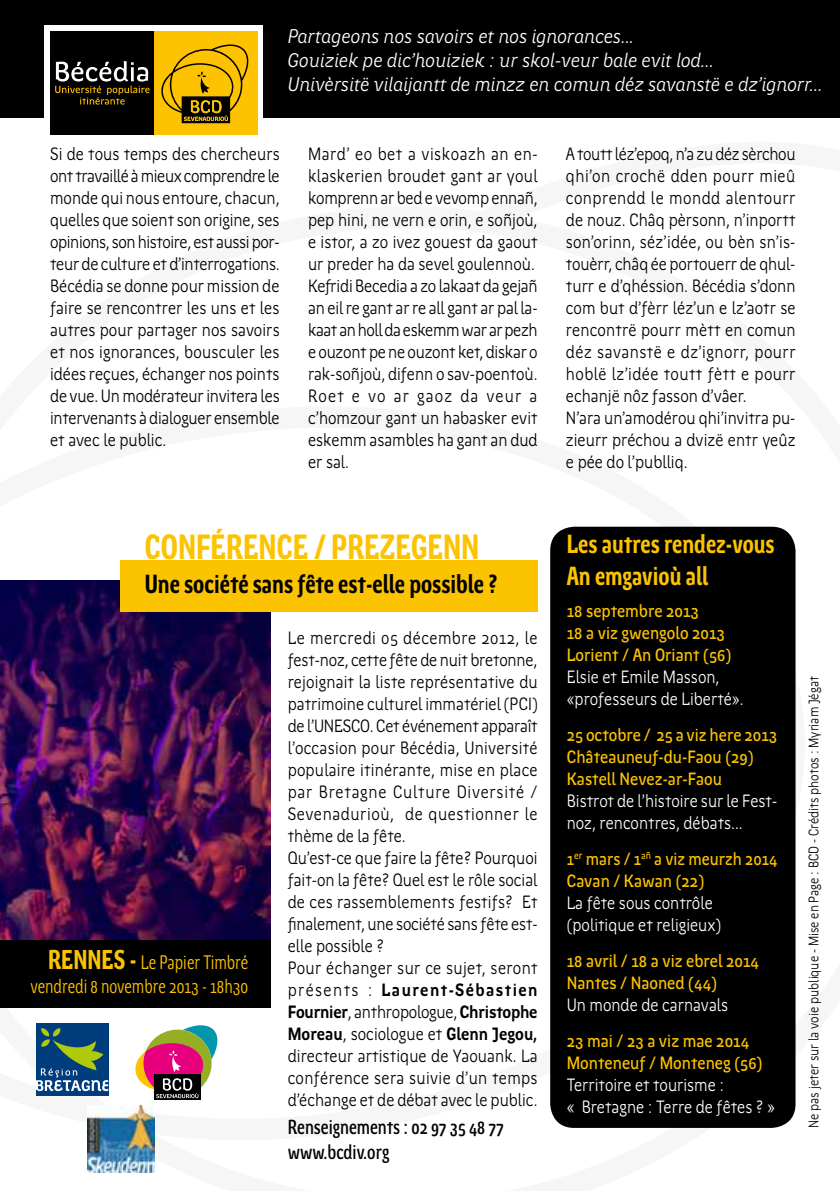
<style>
.page{position:relative;width:840px;height:1191px;background:#fff}
.page>*{position:absolute;margin:0;border:0;box-sizing:border-box;transform-origin:0 0}
.t1{font:700 35.4px "Region Bretagne Cond";color:#fcc300}
.t2{font:700 27.6px "Region Bretagne Cond";color:#fcc300}
.t3{font:700 26.6px "Region Bretagne Cond";color:#000}
.t4{font:700 26.6px/31.8px "Region Bretagne Cond";color:#fcc300}
.t5{font:500 20.6px/24.6px "Region Bretagne Cond";color:#000}
.t6{font:italic 20px/24px "Region Bretagne";color:#fff}
.t7{font:19.8px/23.8px "Region Bretagne Cond";color:#fcc300;text-align:right}
.t8{font:18px/22px "Region Bretagne";color:#000;scale:.89 1}
.t9{font:500 18px/22px "Region Bretagne";color:#fcc300;scale:.89 1}
.t10{font:18px/22px "Region Bretagne";color:#fff;scale:.89 1}
.t11{font:500 18px/22px "Region Bretagne";color:#fcc300;scale:.87 1}
.t12{font:14px "Region Bretagne";color:#000;scale:.89 1}
.s1{font-weight:700}
.s2{font-weight:700;font-size:27.6px}
</style>
<div class="page">
<div style="left:0;top:0;width:839px;height:118px;background:#000"></div>
<div style="left:44px;top:25px;width:219px;height:115px;background:#fff"></div>
<div style="left:154px;top:31px;width:103px;height:103px;background:#fdc300"></div>
<div style="left:50px;top:31px;width:104px;height:103px;background:#000"></div>
<svg style="left:161px;top:44px;width:88px;height:80px"></svg>
<svg style="left:55px;top:61px;width:94px;height:44px"></svg>
<img style="left:0;top:580px;width:270px;height:361px">
<div style="left:120px;top:560px;width:417px;height:51px;background:#fcc300"></div>
<div style="left:0;top:941px;width:270px;height:67px;background:#000"></div>
<svg style="left:135px;top:1025px;width:83px;height:75px"></svg>
<div style="left:36px;top:1023px;width:72px;height:72px;background:#003d7c"></div>
<svg style="left:36px;top:1028px;width:72px;height:63px"></svg>
<div style="left:550px;top:527px;width:245px;height:601px;background:#000;border-radius:24px"></div>
<img style="left:88px;top:1106px;width:66px;height:66px">
<p class="t6" style="left:287px;top:24px;width:536px">Partageons nos savoirs et nos ignorances...<br>Gouiziek pe dic’houiziek : ur skol-veur bale evit lod...<br>Univèrsitë vilaijantt de minzz en comun déz savanstë e dz’ignorr...</p>
<p class="t8" style="left:50px;top:143px;width:259px;text-align:justify">Si de tous temps des chercheurs ont travaillé à mieux comprendre le monde qui nous entoure, chacun, quelles que soient son origine, ses opinions, son histoire, est aussi por&shy;teur de culture et d’interrogations.<br>Bécédia se donne pour mission de faire se rencontrer les uns et les autres pour partager nos savoirs et nos ignorances, bousculer les idées reçues, échanger nos points de vue. Un modérateur invitera les intervenants à dialoguer ensemble et avec le public.</p>
<p class="t8" style="left:308px;top:143px;width:259px">Mard’ eo bet a viskoazh an en&shy;klaskerien broudet gant ar youl komprenn ar bed e vevomp ennañ, pep hini, ne vern e orin, e soñjoù, e istor, a zo ivez gouest da gaout ur preder ha da sevel goulennoù.<br>Kefridi Becedia a zo lakaat da gejañ an eil re gant ar re all gant ar pal la&shy;kaat an holl da eskemm war ar pezh e ouzont pe ne ouzont ket, diskar o rak-soñjoù, difenn o sav-poentoù.<br>Roet e vo ar gaoz da veur a c’homzour gant un habasker evit eskemm asambles ha gant an dud er sal.</p>
<p class="t8" style="left:565px;top:143px;width:259px">A toutt léz’epoq, n’a zu déz sèrchou qhi’on crochë dden pourr mieû conprendd le mondd alentourr de nouz. Châq pèrsonn, n’inportt son’orinn, séz’idée, ou bèn sn’is&shy;touèrr, châq ée portouerr de qhul&shy;turr e d’qhéssion. Bécédia s’donn com but d’fèrr léz’un e lz’aotr se rencontrë pourr mètt en comun déz savanstë e dz’ignorr, pourr hoblë lz’idée toutt fètt e pourr echanjë nôz fasson d’vâer.<br>N’ara un’amodérou qhi’invitra pu&shy;zieurr préchou a dvizë entr yeûz e pée do l’publliq.</p>
<h1 class="t1" style="left:145px;top:528px;width:336px">conférence / prezegenn</h1>
<h3 class="t3" style="left:145px;top:569px;width:354px">Une société sans fête est-elle possible ?</h3>
<p class="t8" style="left:287px;top:627px;width:282px">Le mercredi 05 décembre 2012, le fest-noz, cette fête de nuit bretonne, rejoignait la liste représentative du patrimoine culturel immatériel (PCI) de l’UNESCO. Cet événement apparaît l’occasion pour Bécédia, Université populaire itinérante, mise en place par Bretagne Culture Diversité / Sevenadurioù, de questionner le thème de la fête.<br>Qu’est-ce que faire la fête? Pourquoi fait-on la fête? Quel est le rôle social de ces rassemblements festifs? Et finalement, une société sans fête est&shy;elle possible ?<br>Pour échanger sur ce sujet, seront présents : <span class="s1">Laurent-Sébastien Fournier</span>, anthropologue, <span class="s1">Christophe Moreau</span>, sociologue et <span class="s1">Glenn Jegou, </span>directeur artistique de Yaouank. La conférence sera suivie d’un temps d’échange et de débat avec le public.</p>
<h2 class="t2" style="left:48px;top:944px;width:27px">RENNES</h2>
<p class="t7" style="left:30px;top:951px;width:219px"><span class="s2">-</span> Le Papier timbré<br>vendredi 8 novembre 2013 - 18h30</p>
<p class="t5" style="left:287px;top:1115px;width:217px">Renseignements : 02 97 35 48 77 www.bcdiv.org</p>
<h3 class="t4" style="left:566px;top:528px;width:209px">Les autres rendez-vous<br>An emgavioù all</h3>
<p class="t9" style="left:566px;top:600px;width:186px">18 septembre 2013<br>18 a viz gwengolo 2013<br>Lorient / An Oriant (56)</p>
<p class="t10" style="left:566px;top:666px;width:200px">Elsie et Emile Masson, «professeurs de Liberté».</p>
<p class="t9" style="left:566px;top:724px;width:238px">25 octobre / 25 a viz here 2013<br>Châteauneuf-du-Faou (29)<br>Kastell Nevez-ar-Faou</p>
<p class="t10" style="left:566px;top:790px;width:238px">Bistrot de l’histoire sur le Fest&shy;noz, rencontres, débats...</p>
<p class="t11" style="left:566px;top:848px;width:243px">1<sup>er</sup> mars / 1<sup>añ</sup> a viz meurzh 2014<br>Cavan / Kawan (22)</p>
<p class="t10" style="left:566px;top:892px;width:175px">La fête sous contrôle (politique et religieux)</p>
<p class="t9" style="left:566px;top:950px;width:217px">18 avril / 18 a viz ebrel 2014<br>Nantes / Naoned (44)</p>
<p class="t10" style="left:566px;top:994px;width:183px">Un monde de carnavals</p>
<p class="t9" style="left:566px;top:1030px;width:221px">23 mai / 23 a viz mae 2014<br>Monteneuf / Monteneg (56)</p>
<p class="t10" style="left:566px;top:1074px;width:235px">Territoire et tourisme :<br>« Bretagne : Terre de fêtes ? »</p>
<p class="t12" style="left:805px;top:1128px;width:509px;rotate:-90deg">Ne pas jeter sur la voie publique - Mise en Page : BCD - Crédits photos : Myriam Jégat</p>
</div>
